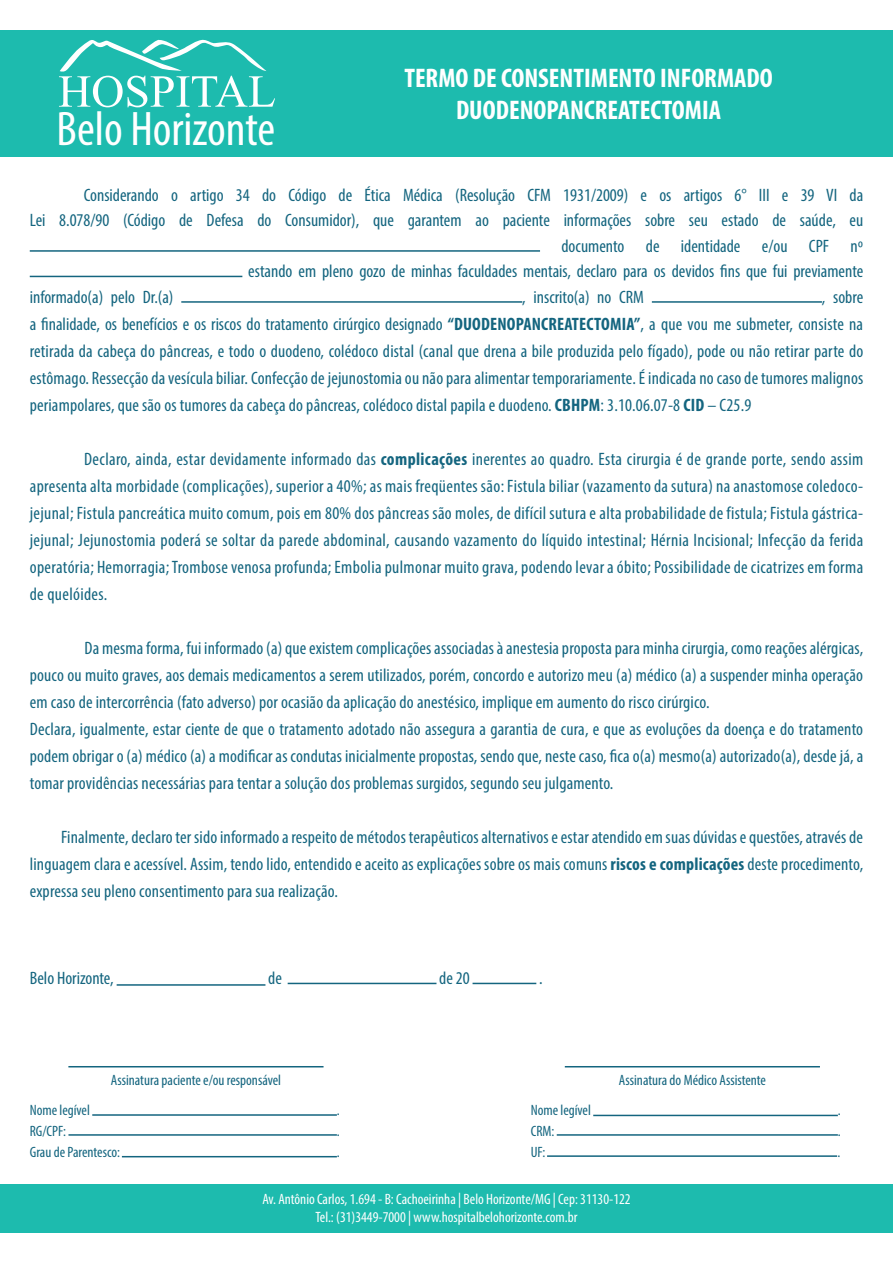
<style>
.page{position:relative;width:893px;height:1263px;background:#fff}
.page>*{position:absolute;margin:0;border:0;box-sizing:border-box;transform-origin:0 0}
.t1{font:68.4px "Microsoft Himalaya";color:#fff}
.t2{font:condensed 48.75px "Myriad Pro";color:#fff}
.t3{font:700 condensed 27px "Myriad Pro";color:#fff}
.t4{font:condensed 18px/27px "Myriad Pro";color:#14657f;text-align:justify}
.t5{font:condensed 15px "Myriad Pro";color:#14657f}
.t6{font:condensed 15px "Myriad Pro";color:#fff}
.s1{font-weight:700}
</style>
<div class="page">
<div style="left:0;top:30px;width:893px;height:126px;background:#1dbbae"></div>
<svg style="left:60px;top:39px;width:207px;height:33px"></svg>
<hr style="left:30px;top:250px;width:510px;height:2px;background:#14657f">
<hr style="left:30px;top:276px;width:212px;height:1px;background:#14657f">
<hr style="left:181px;top:301px;width:341px;height:2px;background:#14657f">
<hr style="left:652px;top:301px;width:170px;height:2px;background:#14657f">
<div style="left:0;top:1184px;width:893px;height:49px;background:#1dbbae"></div>
<hr style="left:117px;top:984px;width:148px;height:2px;background:#14657f">
<hr style="left:288px;top:983px;width:148px;height:1px;background:#14657f">
<hr style="left:473px;top:983px;width:63px;height:1px;background:#14657f">
<hr style="left:92px;top:1114px;width:245px;height:2px;background:#14657f">
<hr style="left:68px;top:1134px;width:269px;height:2px;background:#14657f">
<hr style="left:565px;top:1066px;width:255px;height:1px;background:#14657f">
<hr style="left:122px;top:1156px;width:215px;height:1px;background:#14657f">
<hr style="left:68px;top:1066px;width:256px;height:1px;background:#14657f">
<hr style="left:593px;top:1115px;width:245px;height:1px;background:#14657f">
<hr style="left:557px;top:1134px;width:281px;height:2px;background:#14657f">
<hr style="left:547px;top:1155px;width:290px;height:2px;background:#14657f">
<p class="t1" style="left:58px;top:43px;width:219px">HOSPITAL</p>
<p class="t2" style="left:56px;top:100px;width:220px">Belo Horizonte</p>
<p class="t3" style="left:404px;top:61px;width:370px">TERMO DE CONSENTIMENTO INFORMADO</p>
<p class="t3" style="left:456px;top:93px;width:267px">DUODENOPANCREATECTOMIA</p>
<p class="t4" style="left:84px;top:181px;width:781px">Considerando o artigo 34 do Código de Ética Médica (Resolução CFM 1931/2009) e os artigos 6° III e 39 VI da</p>
<p class="t4" style="left:30px;top:207px;width:835px">Lei 8.078/90 (Código de Defesa do Consumidor), que garantem ao paciente informações sobre seu estado de saúde, eu</p>
<p class="t4" style="left:561px;top:232px;width:303px">documento de identidade e/ou CPF nº</p>
<p class="t4" style="left:248px;top:258px;width:616px">estando em pleno gozo de minhas faculdades mentais, declaro para os devidos fins que fui previamente</p>
<p class="t4" style="left:30px;top:283px;width:145px">informado(a) pelo Dr.(a)</p>
<p class="t4" style="left:522px;top:283px;width:123px">, inscrito(a) no CRM</p>
<p class="t4" style="left:30px;top:283px;width:835px;text-indent:792px">, sobre a finalidade, os benefícios e os riscos do tratamento cirúrgico designado <span class="s1">“DUODENOPANCREATECTOMIA”</span>, a que vou me submeter, consiste na retirada da cabeça do pâncreas, e todo o duodeno, colédoco distal (canal que drena a bile produzida pelo fígado), pode ou não retirar parte do estômago. Ressecção da vesícula biliar. Confecção de jejunostomia ou não para alimentar temporariamente. É indicada no caso de tumores malignos periampolares, que são os tumores da cabeça do pâncreas, colédoco distal papila e duodeno. <span class="s1">CBHPM</span>: 3.10.06.07-8 <span class="s1">CID</span> – C25.9</p>
<p class="t4" style="left:30px;top:445px;width:835px;text-indent:54px">Declaro, ainda, estar devidamente informado das <span class="s1">complicações</span> inerentes ao quadro. Esta cirurgia é de grande porte, sendo assim apresenta alta morbidade (complicações), superior a 40%; as mais freqüentes são: Fistula biliar (vazamento da sutura) na anastomose coledoco&shy;jejunal; Fistula pancreática muito comum, pois em 80% dos pâncreas são moles, de difícil sutura e alta probabilidade de fistula; Fistula gástrica&shy;jejunal; Jejunostomia poderá se soltar da parede abdominal, causando vazamento do líquido intestinal; Hérnia Incisional; Infecção da ferida operatória; Hemorragia; Trombose venosa profunda; Embolia pulmonar muito grava, podendo levar a óbito; Possibilidade de cicatrizes em forma de quelóides.</p>
<p class="t4" style="left:30px;top:634px;width:835px;text-indent:55px">Da mesma forma, fui informado (a) que existem complicações associadas à anestesia proposta para minha cirurgia, como reações alérgicas, pouco ou muito graves, aos demais medicamentos a serem utilizados, porém, concordo e autorizo meu (a) médico (a) a suspender minha operação em caso de intercorrência (fato adverso) por ocasião da aplicação do anestésico, implique em aumento do risco cirúrgico.</p>
<p class="t4" style="left:30px;top:715px;width:835px">Declara, igualmente, estar ciente de que o tratamento adotado não assegura a garantia de cura, e que as evoluções da doença e do tratamento podem obrigar o (a) médico (a) a modificar as condutas inicialmente propostas, sendo que, neste caso, fica o(a) mesmo(a) autorizado(a), desde já, a tomar providências necessárias para tentar a solução dos problemas surgidos, segundo seu julgamento.</p>
<p class="t4" style="left:30px;top:823px;width:835px;text-indent:31px">Finalmente, declaro ter sido informado a respeito de métodos terapêuticos alternativos e estar atendido em suas dúvidas e questões, através de linguagem clara e acessível. Assim, tendo lido, entendido e aceito as explicações sobre os mais comuns <span class="s1">riscos e complicações</span> deste procedimento, expressa seu pleno consentimento para sua realização.</p>
<p class="t4" style="left:30px;top:964px;width:86px">Belo Horizonte,</p>
<p class="t4" style="left:268px;top:964px;width:15px">de</p>
<p class="t4" style="left:439px;top:964px;width:32px">de 20</p>
<p class="t4" style="left:539px;top:964px;width:5px">.</p>
<p class="t5" style="left:111px;top:1070px;width:172px">Assinatura paciente e/ou responsável</p>
<p class="t5" style="left:619px;top:1070px;width:149px">Assinatura do Médico Assistente</p>
<p class="t5" style="left:531px;top:1101px;width:62px">Nome legível</p>
<p class="t5" style="left:838px;top:1101px;width:4px">.</p>
<p class="t5" style="left:531px;top:1122px;width:25px">CRM:</p>
<p class="t5" style="left:838px;top:1122px;width:4px">.</p>
<p class="t5" style="left:531px;top:1143px;width:16px">UF:</p>
<p class="t5" style="left:837px;top:1143px;width:4px">.</p>
<p class="t6" style="left:262px;top:1189px;width:370px">Av. Antônio Carlos, 1.694 - B: Cachoeirinha | Belo Horizonte/MG | Cep: 31130-122</p>
<p class="t6" style="left:316px;top:1207px;width:263px">Tel.: (31)3449-7000 | www.hospitalbelohorizonte.com.br</p>
<p class="t5" style="left:30px;top:1101px;width:62px">Nome legível</p>
<p class="t5" style="left:337px;top:1101px;width:4px">.</p>
<p class="t5" style="left:30px;top:1122px;width:38px">RG/CPF:</p>
<p class="t5" style="left:337px;top:1122px;width:4px">.</p>
<p class="t5" style="left:30px;top:1143px;width:92px">Grau de Parentesco:</p>
<p class="t5" style="left:337px;top:1143px;width:4px">.</p>
</div>
